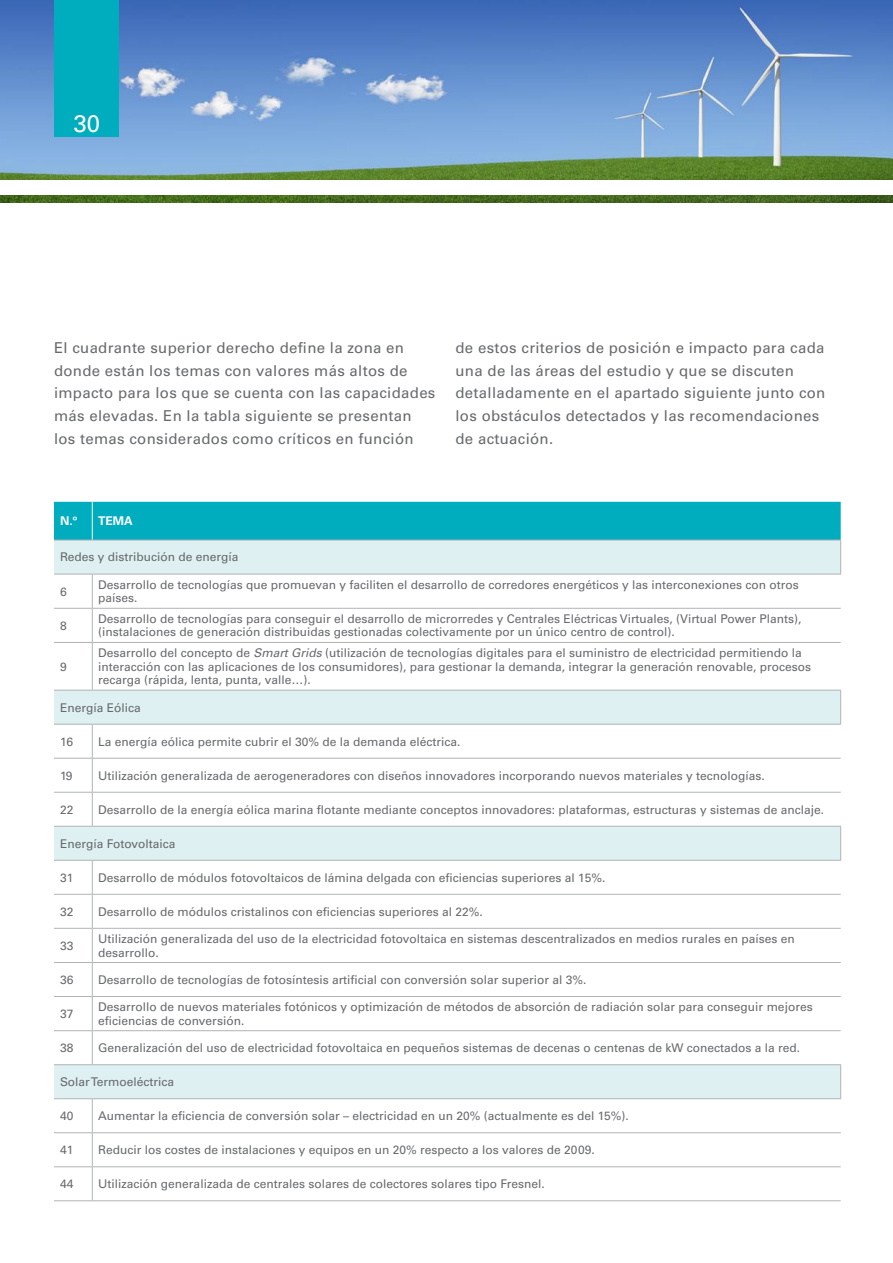
<style>
.page{position:relative;width:893px;height:1263px;background:#fff}
.page>*{position:absolute;margin:0;border:0;box-sizing:border-box;transform-origin:0 0}
.t1{font:24px "Univers LT Std";color:#fff}
.t2{font:15px/23px "Univers LT Std";letter-spacing:.02em;color:#67696c}
.t3{font:12px/13.5px "Univers LT Std";color:#67696c}
.t4{font:700 12px "Univers LT Std";color:#fff}
.s1{font-style:italic}
</style>
<div class="page">
<img style="left:0;top:0;width:893px;height:202px">
<div style="left:0;top:181px;width:893px;height:14px;background:#fff"></div>
<div style="left:54px;top:0;width:65px;height:136px;background:#00adbe"></div>
<div style="left:54px;top:502px;width:787px;height:38px;background:#00adbe"></div>
<svg style="left:54px;top:541px;width:787px;height:557px"></svg>
<hr style="left:92px;top:502px;width:1px;height:38px;background:#fff">
<hr style="left:92px;top:540px;width:749px;height:1px;background:#b1b3b4">
<hr style="left:840px;top:540px;width:1px;height:34px;background:#b1b3b4">
<hr style="left:92px;top:690px;width:749px;height:1px;background:#b1b3b4">
<hr style="left:840px;top:690px;width:1px;height:34px;background:#b1b3b4">
<hr style="left:54px;top:758px;width:38px;height:1px;background:#b1b3b4">
<hr style="left:92px;top:758px;width:749px;height:1px;background:#b1b3b4">
<hr style="left:54px;top:792px;width:38px;height:1px;background:#b1b3b4">
<hr style="left:92px;top:792px;width:749px;height:1px;background:#b1b3b4">
<hr style="left:92px;top:826px;width:749px;height:1px;background:#b1b3b4">
<hr style="left:840px;top:827px;width:1px;height:33px;background:#b1b3b4">
<hr style="left:54px;top:894px;width:38px;height:1px;background:#b1b3b4">
<hr style="left:92px;top:894px;width:749px;height:1px;background:#b1b3b4">
<hr style="left:54px;top:928px;width:38px;height:1px;background:#b1b3b4">
<hr style="left:92px;top:928px;width:749px;height:1px;background:#b1b3b4">
<hr style="left:54px;top:962px;width:38px;height:1px;background:#b1b3b4">
<hr style="left:92px;top:962px;width:749px;height:1px;background:#b1b3b4">
<hr style="left:54px;top:996px;width:38px;height:1px;background:#b1b3b4">
<hr style="left:92px;top:996px;width:749px;height:1px;background:#b1b3b4">
<hr style="left:54px;top:1030px;width:38px;height:1px;background:#b1b3b4">
<hr style="left:92px;top:1030px;width:749px;height:1px;background:#b1b3b4">
<hr style="left:92px;top:1064px;width:749px;height:1px;background:#b1b3b4">
<hr style="left:840px;top:1065px;width:1px;height:33px;background:#b1b3b4">
<hr style="left:54px;top:1098px;width:38px;height:1px;background:#b1b3b4">
<hr style="left:92px;top:1098px;width:749px;height:1px;background:#b1b3b4">
<hr style="left:54px;top:1132px;width:38px;height:1px;background:#b1b3b4">
<hr style="left:92px;top:1132px;width:749px;height:1px;background:#b1b3b4">
<hr style="left:54px;top:1166px;width:38px;height:1px;background:#b1b3b4">
<hr style="left:92px;top:1166px;width:749px;height:1px;background:#b1b3b4">
<hr style="left:54px;top:1200px;width:38px;height:1px;background:#b1b3b4">
<hr style="left:92px;top:1200px;width:749px;height:1px;background:#b1b3b4">
<hr style="left:92px;top:574px;width:1px;height:34px;background:#b1b3b4">
<hr style="left:92px;top:609px;width:1px;height:33px;background:#b1b3b4">
<hr style="left:92px;top:643px;width:1px;height:47px;background:#b1b3b4">
<hr style="left:92px;top:724px;width:1px;height:34px;background:#b1b3b4">
<hr style="left:92px;top:758px;width:1px;height:34px;background:#b1b3b4">
<hr style="left:92px;top:793px;width:1px;height:33px;background:#b1b3b4">
<hr style="left:92px;top:861px;width:1px;height:33px;background:#b1b3b4">
<hr style="left:92px;top:895px;width:1px;height:33px;background:#b1b3b4">
<hr style="left:92px;top:929px;width:1px;height:33px;background:#b1b3b4">
<hr style="left:92px;top:963px;width:1px;height:33px;background:#b1b3b4">
<hr style="left:92px;top:997px;width:1px;height:33px;background:#b1b3b4">
<hr style="left:92px;top:1031px;width:1px;height:33px;background:#b1b3b4">
<hr style="left:92px;top:1099px;width:1px;height:33px;background:#b1b3b4">
<hr style="left:92px;top:1133px;width:1px;height:33px;background:#b1b3b4">
<hr style="left:92px;top:1167px;width:1px;height:33px;background:#b1b3b4">
<hr style="left:92px;top:574px;width:749px;height:1px;background:#b1b3b4">
<hr style="left:54px;top:608px;width:38px;height:1px;background:#b1b3b4">
<hr style="left:92px;top:608px;width:749px;height:1px;background:#b1b3b4">
<hr style="left:54px;top:642px;width:38px;height:1px;background:#b1b3b4">
<hr style="left:92px;top:642px;width:749px;height:1px;background:#b1b3b4">
<hr style="left:92px;top:724px;width:749px;height:1px;background:#b1b3b4">
<hr style="left:92px;top:860px;width:749px;height:1px;background:#b1b3b4">
<hr style="left:54px;top:540px;width:38px;height:1px;background:#b1b3b4">
<hr style="left:54px;top:574px;width:38px;height:1px;background:#b1b3b4">
<hr style="left:54px;top:690px;width:38px;height:1px;background:#b1b3b4">
<hr style="left:54px;top:724px;width:38px;height:1px;background:#b1b3b4">
<hr style="left:54px;top:826px;width:38px;height:1px;background:#b1b3b4">
<hr style="left:54px;top:860px;width:38px;height:1px;background:#b1b3b4">
<hr style="left:54px;top:1064px;width:38px;height:1px;background:#b1b3b4">
<h1 class="t1" style="left:73px;top:109px;width:28px">30</h1>
<p class="t2" style="left:54px;top:336px;width:383px">El cuadrante superior derecho define la zona en donde están los temas con valores más altos de impacto para los que se cuenta con las capacidades más elevadas. En la tabla siguiente se presentan los temas considerados como críticos en función</p>
<p class="t2" style="left:455px;top:336px;width:371px">de estos criterios de posición e impacto para cada una de las áreas del estudio y que se discuten detalladamente en el apartado siguiente junto con los obstáculos detectados y las recomendaciones de actuación.</p>
<p class="t4" style="left:60px;top:514px;width:19px">N.º</p>
<p class="t4" style="left:98px;top:514px;width:36px">TEMA</p>
<p class="t3" style="left:60px;top:550px;width:180px">Redes y distribución de energía</p>
<p class="t3" style="left:60px;top:585px;width:8px">6</p>
<p class="t3" style="left:98px;top:578px;width:702px">Desarrollo de tecnologías que promuevan y faciliten el desarrollo de corredores energéticos y las interconexiones con otros países.</p>
<p class="t3" style="left:60px;top:619px;width:8px">8</p>
<p class="t3" style="left:98px;top:612px;width:705px">Desarrollo de tecnologías para conseguir el desarrollo de microrredes y Centrales Eléctricas Virtuales, (Virtual Power Plants), (instalaciones de generación distribuidas gestionadas colectivamente por un único centro de control).</p>
<p class="t3" style="left:60px;top:660px;width:8px">9</p>
<p class="t3" style="left:98px;top:646px;width:714px">Desarrollo del concepto de <span class="s1">Smart Grids</span> (utilización de tecnologías digitales para el suministro de electricidad permitiendo la interacción con las aplicaciones de los consumidores), para gestionar la demanda, integrar la generación renovable, procesos recarga (rápida, lenta, punta, valle…).</p>
<p class="t3" style="left:60px;top:701px;width:82px">Energía Eólica</p>
<p class="t3" style="left:60px;top:735px;width:15px">16</p>
<p class="t3" style="left:98px;top:735px;width:364px">La energía eólica permite cubrir el 30% de la demanda eléctrica.</p>
<p class="t3" style="left:60px;top:769px;width:14px">19</p>
<p class="t3" style="left:98px;top:769px;width:668px">Utilización generalizada de aerogeneradores con diseños innovadores incorporando nuevos materiales y tecnologías.</p>
<p class="t3" style="left:60px;top:803px;width:15px">22</p>
<p class="t3" style="left:98px;top:803px;width:727px">Desarrollo de la energía eólica marina flotante mediante conceptos innovadores: plataformas, estructuras y sistemas de anclaje.</p>
<p class="t3" style="left:60px;top:837px;width:117px">Energía Fotovoltaica</p>
<p class="t3" style="left:60px;top:871px;width:15px">31</p>
<p class="t3" style="left:98px;top:871px;width:509px">Desarrollo de módulos fotovoltaicos de lámina delgada con eficiencias superiores al 15%.</p>
<p class="t3" style="left:60px;top:905px;width:15px">32</p>
<p class="t3" style="left:98px;top:905px;width:386px">Desarrollo de módulos cristalinos con eficiencias superiores al 22%.</p>
<p class="t3" style="left:60px;top:939px;width:15px">33</p>
<p class="t3" style="left:98px;top:932px;width:698px">Utilización generalizada del uso de la electricidad fotovoltaica en sistemas descentralizados en medios rurales en países en desarrollo.</p>
<p class="t3" style="left:60px;top:973px;width:15px">36</p>
<p class="t3" style="left:98px;top:973px;width:490px">Desarrollo de tecnologías de fotosíntesis artificial con conversión solar superior al 3%.</p>
<p class="t3" style="left:60px;top:1007px;width:15px">37</p>
<p class="t3" style="left:98px;top:1000px;width:716px">Desarrollo de nuevos materiales fotónicos y optimización de métodos de absorción de radiación solar para conseguir mejores eficiencias de conversión.</p>
<p class="t3" style="left:60px;top:1041px;width:15px">38</p>
<p class="t3" style="left:98px;top:1041px;width:703px">Generalización del uso de electricidad fotovoltaica en pequeños sistemas de decenas o centenas de kW conectados a la red.</p>
<p class="t3" style="left:60px;top:1075px;width:116px">Solar Termoeléctrica</p>
<p class="t3" style="left:60px;top:1109px;width:15px">40</p>
<p class="t3" style="left:98px;top:1109px;width:532px">Aumentar la eficiencia de conversión solar – electricidad en un 20% (actualmente es del 15%).</p>
<p class="t3" style="left:60px;top:1143px;width:15px">41</p>
<p class="t3" style="left:98px;top:1143px;width:498px">Reducir los costes de instalaciones y equipos en un 20% respecto a los valores de 2009.</p>
<p class="t3" style="left:60px;top:1177px;width:15px">44</p>
<p class="t3" style="left:98px;top:1177px;width:448px">Utilización generalizada de centrales solares de colectores solares tipo Fresnel.</p>
</div>
